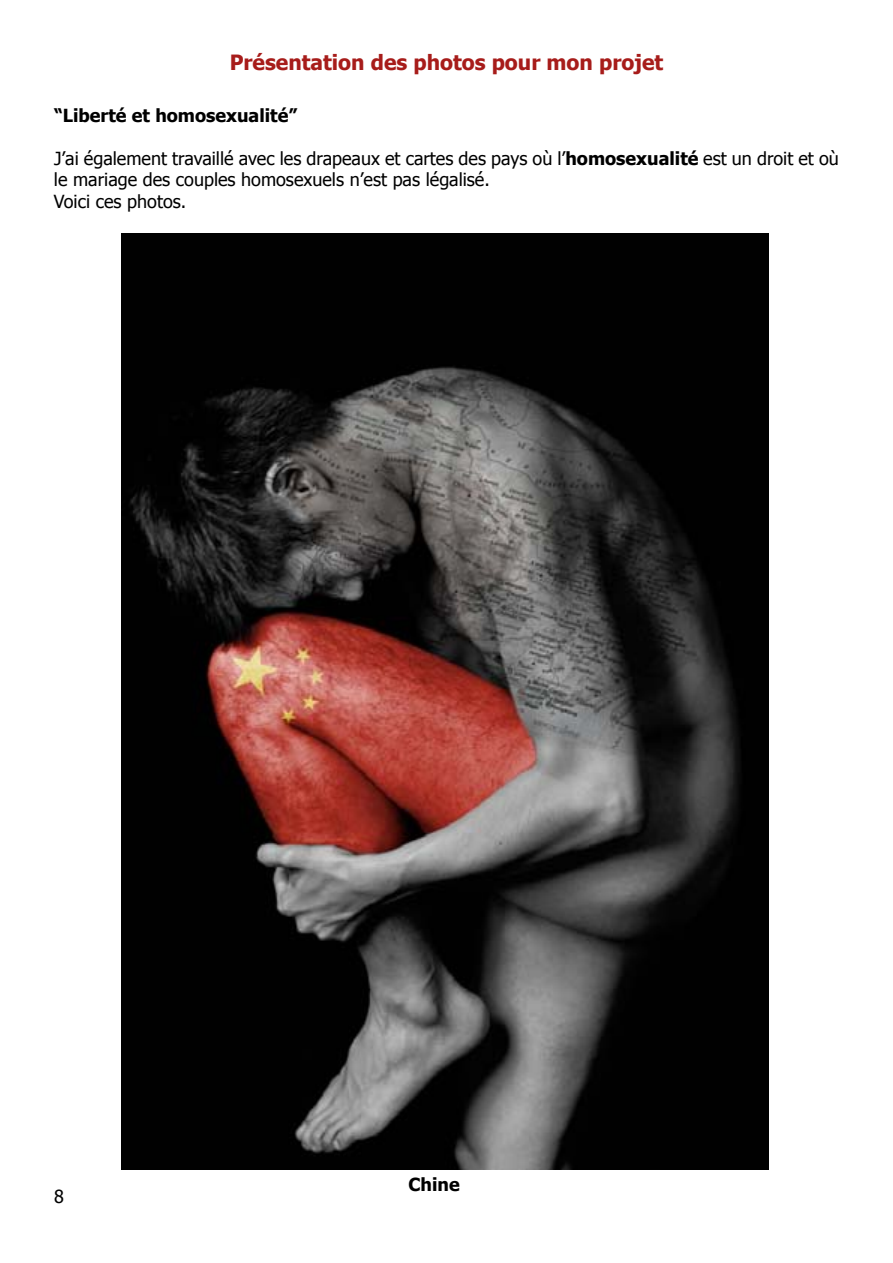
<style>
.page{position:relative;width:893px;height:1263px;background:#fff}
.page>*{position:absolute;margin:0;border:0;box-sizing:border-box;transform-origin:0 0}
.t1{font:700 21px "Tahoma";color:#a71c1a}
.t2{font:18px/21.6px "Tahoma";color:#000}
.t3{font:700 18px "Tahoma";color:#000}
.s1{font-weight:700}
</style>
<div class="page">
<img style="left:121px;top:234px;width:647px;height:935px">
<p class="t1" style="left:230px;top:48px;width:435px">Présentation des photos pour mon projet</p>
<p class="t3" style="left:54px;top:102px;width:245px">“Liberté et homosexualité”</p>
<p class="t2" style="left:54px;top:147px;width:786px">J’ai également travaillé avec les drapeaux et cartes des pays où l’<span class="s1">homosexualité</span> est un droit et où le mariage des couples homosexuels n’est pas légalisé.<br>Voici ces photos.</p>
<p class="t2" style="left:54px;top:1185px;width:11px">8</p>
<p class="t3" style="left:409px;top:1171px;width:53px">Chine</p>
</div>
